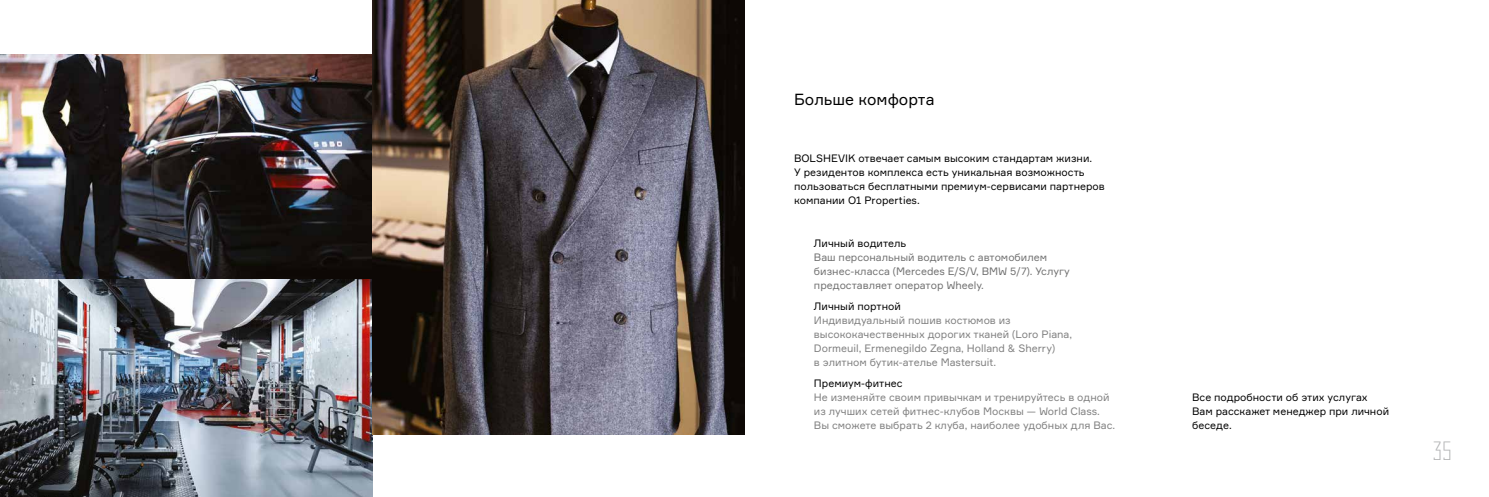
<style>
.page{position:relative;width:1489px;height:497px;background:#fff}
.page>*{position:absolute;margin:0;border:0;box-sizing:border-box;transform-origin:0 0}
.t1{font:300 condensed 26.25px "Rodchenko";color:#b1b2b3}
.t2{font:15.75px "Formular";color:#000}
.t3{font:10.5px/14px "Formular";color:#7f7f7f}
.t4{font:10.5px/14px "Formular";color:#000}
.t5{font:10.5px/14px "Formular";color:#707070}
</style>
<div class="page">
<img style="left:0;top:55px;width:372px;height:441px">
<img style="left:372px;top:0;width:372px;height:434px">
<h2 class="t2" style="left:794px;top:89px;width:142px">Больше комфорта</h2>
<p class="t4" style="left:794px;top:151px;width:312px">BOLSHEVIK отвечает самым высоким стандартам жизни.<br>У резидентов комплекса есть уникальная возможность пользоваться бесплатными премиум-сервисами партнеров компании O1 Properties.</p>
<p class="t4" style="left:814px;top:235px;width:94px">Личный водитель</p>
<p class="t5" style="left:814px;top:249px;width:257px">Ваш персональный водитель с автомобилем бизнес-класса (Mercedes E/S/V, BMW 5/7). Услугу предоставляет оператор Wheely.</p>
<p class="t4" style="left:814px;top:298px;width:88px">Личный портной</p>
<p class="t3" style="left:814px;top:312px;width:259px">Индивидуальный пошив костюмов из высококачественных дорогих тканей (Loro Piana, Dormeuil, Ermenegildo Zegna, Holland &amp; Sherry)<br>в элитном бутик-ателье Mastersuit.</p>
<p class="t4" style="left:814px;top:375px;width:90px">Премиум-фитнес</p>
<p class="t3" style="left:814px;top:389px;width:303px">Не изменяйте своим привычкам и тренируйтесь в одной из лучших сетей фитнес-клубов Москвы — World Class.<br>Вы сможете выбрать 2 клуба, наиболее удобных для Вас.</p>
<p class="t4" style="left:1192px;top:389px;width:198px">Все подробности об этих услугах<br>Вам расскажет менеджер при личной беседе.</p>
<h1 class="t1" style="left:1432px;top:437px;width:20px">35</h1>
</div>
